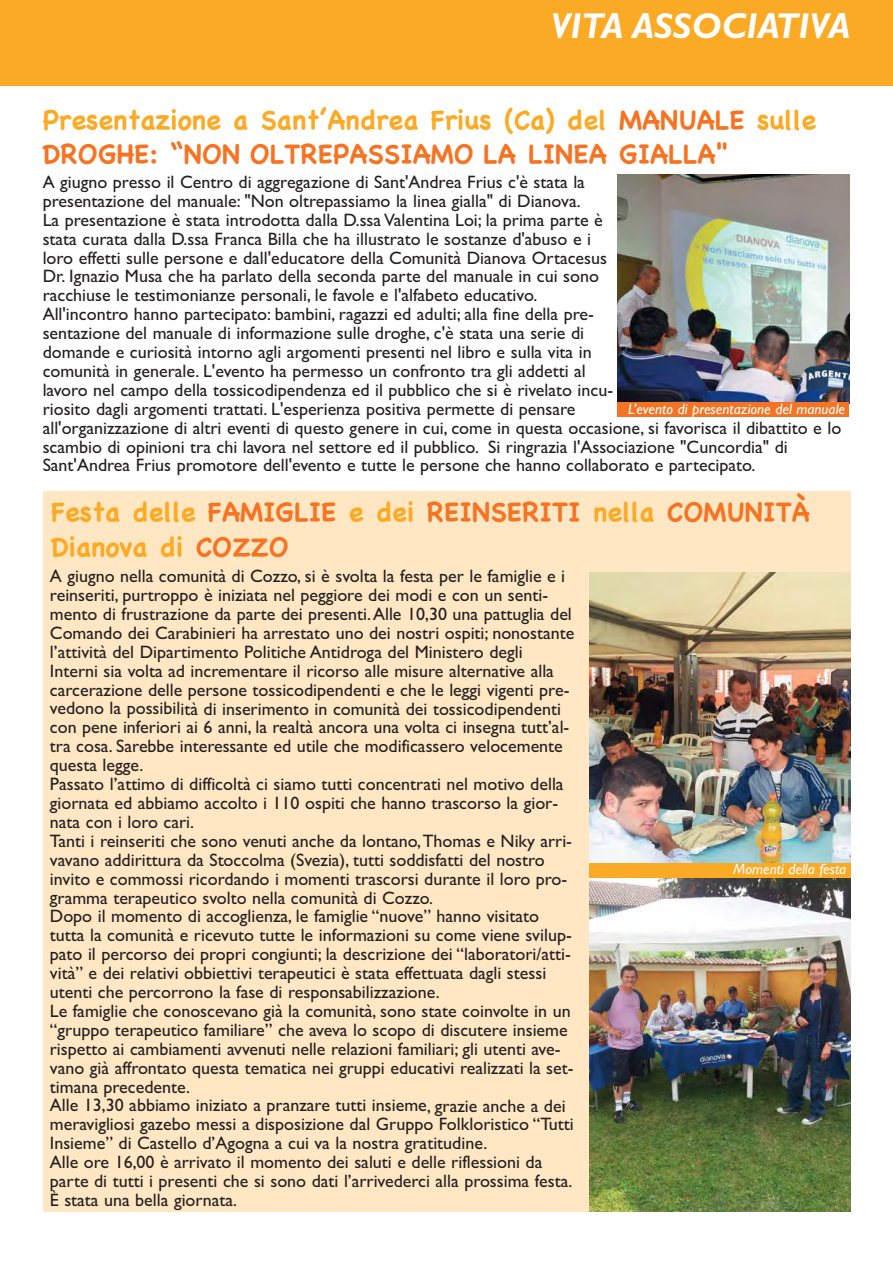
<style>
.page{position:relative;width:893px;height:1263px;background:#fff}
.page>*{position:absolute;margin:0;border:0;box-sizing:border-box;transform-origin:0 0}
.t1{font:italic 700 36px "Gill Sans";color:#fff}
.t2{font:700 27px/34.5px "Chalkboard";color:#f47423}
.t3{font:18px/18.9px "Gill Sans";color:#231f20}
.t4{font:italic 15px "Gill Sans";color:#fff}
.s1{color:#fbaa26}
</style>
<div class="page">
<div style="left:0;top:0;width:893px;height:85px;background:#fbaa26"></div>
<div style="left:43px;top:492px;width:808px;height:720px;background:#ffe7c4"></div>
<img style="left:589px;top:572px;width:262px;height:291px">
<img style="left:589px;top:874px;width:262px;height:338px">
<img style="left:617px;top:174px;width:232px;height:228px">
<div style="left:617px;top:402px;width:232px;height:15px;background:#f47423"></div>
<div style="left:589px;top:863px;width:261px;height:15px;background:#fbaa26"></div>
<h1 class="t1" style="left:551px;top:4px;width:301px">VITA ASSOCIATIVA</h1>
<h2 class="t2" style="left:43px;top:102px;width:775px"><span class="s1">Presentazione a Sant’Andrea Frius (Ca) del</span> MANUALE <span class="s1">sulle<br></span>DROGHE: “NON OLTREPASSIAMO LA LINEA GIALLA"</h2>
<p class="t3" style="left:43px;top:174px;width:800px">A giugno presso il Centro di aggregazione di Sant'Andrea Frius c'è stata la<br>presentazione del manuale: "Non oltrepassiamo la linea gialla" di Dianova.<br>La presentazione è stata introdotta dalla D.ssa Valentina Loi; la prima parte è<br>stata curata dalla D.ssa Franca Billa che ha illustrato le sostanze d'abuso e i<br>loro effetti sulle persone e dall'educatore della Comunità Dianova Ortacesus<br>Dr. Ignazio Musa che ha parlato della seconda parte del manuale in cui sono<br>racchiuse le testimonianze personali, le favole e l'alfabeto educativo.<br>All'incontro hanno partecipato: bambini, ragazzi ed adulti; alla fine della pre-<br>sentazione del manuale di informazione sulle droghe, c'è stata una serie di<br>domande e curiosità intorno agli argomenti presenti nel libro e sulla vita in<br>comunità in generale. L'evento ha permesso un confronto tra gli addetti al<br>lavoro nel campo della tossicodipendenza ed il pubblico che si è rivelato incu-<br>riosito dagli argomenti trattati. L'esperienza positiva permette di pensare<br>all'organizzazione di altri eventi di questo genere in cui, come in questa occasione, si favorisca il dibattito e lo scambio di opinioni tra chi lavora nel settore ed il pubblico. Si ringrazia l'Associazione "Cuncordia" di Sant'Andrea Frius promotore dell'evento e tutte le persone che hanno collaborato e partecipato.</p>
<p class="t4" style="left:628px;top:400px;width:218px">L’evento di presentazione del manuale</p>
<h2 class="t2" style="left:51px;top:493px;width:760px;line-height:35.8px"><span class="s1">Festa delle</span> FAMIGLIE <span class="s1">e dei</span> REINSERITI <span class="s1">nella</span> COMUNITÀ<br><span class="s1">Dianova di</span> COZZO</h2>
<p class="t3" style="left:50px;top:569px;width:526px">A giugno nella comunità di Cozzo, si è svolta la festa per le famiglie e i reinseriti, purtroppo è iniziata nel peggiore dei modi e con un senti&shy;mento di frustrazione da parte dei presenti. Alle 10,30 una pattuglia del Comando dei Carabinieri ha arrestato uno dei nostri ospiti; nonostante l’attività del Dipartimento Politiche Antidroga del Ministero degli Interni sia volta ad incrementare il ricorso alle misure alternative alla carcerazione delle persone tossicodipendenti e che le leggi vigenti pre&shy;vedono la possibilità di inserimento in comunità dei tossicodipendenti con pene inferiori ai 6 anni, la realtà ancora una volta ci insegna tutt’al&shy;tra cosa. Sarebbe interessante ed utile che modificassero velocemente questa legge.<br>Passato l’attimo di difficoltà ci siamo tutti concentrati nel motivo della giornata ed abbiamo accolto i 110 ospiti che hanno trascorso la gior&shy;nata con i loro cari.<br>Tanti i reinseriti che sono venuti anche da lontano, Thomas e Niky arri&shy;vavano addirittura da Stoccolma (Svezia), tutti soddisfatti del nostro invito e commossi ricordando i momenti trascorsi durante il loro pro&shy;gramma terapeutico svolto nella comunità di Cozzo.<br>Dopo il momento di accoglienza, le famiglie “nuove” hanno visitato tutta la comunità e ricevuto tutte le informazioni su come viene svilup&shy;pato il percorso dei propri congiunti; la descrizione dei “laboratori/atti&shy;vità” e dei relativi obbiettivi terapeutici è stata effettuata dagli stessi utenti che percorrono la fase di responsabilizzazione.<br>Le famiglie che conoscevano già la comunità, sono state coinvolte in un “gruppo terapeutico familiare” che aveva lo scopo di discutere insieme rispetto ai cambiamenti avvenuti nelle relazioni familiari; gli utenti ave&shy;vano già affrontato questa tematica nei gruppi educativi realizzati la set&shy;timana precedente.<br>Alle 13,30 abbiamo iniziato a pranzare tutti insieme, grazie anche a dei meravigliosi gazebo messi a disposizione dal Gruppo Folkloristico “Tutti Insieme” di Castello d’Agogna a cui va la nostra gratitudine.<br>Alle ore 16,00 è arrivato il momento dei saluti e delle riflessioni da parte di tutti i presenti che si sono dati l’arrivederci alla prossima festa.<br>È stata una bella giornata.</p>
<p class="t4" style="left:733px;top:860px;width:115px">Momenti della festa</p>
</div>
